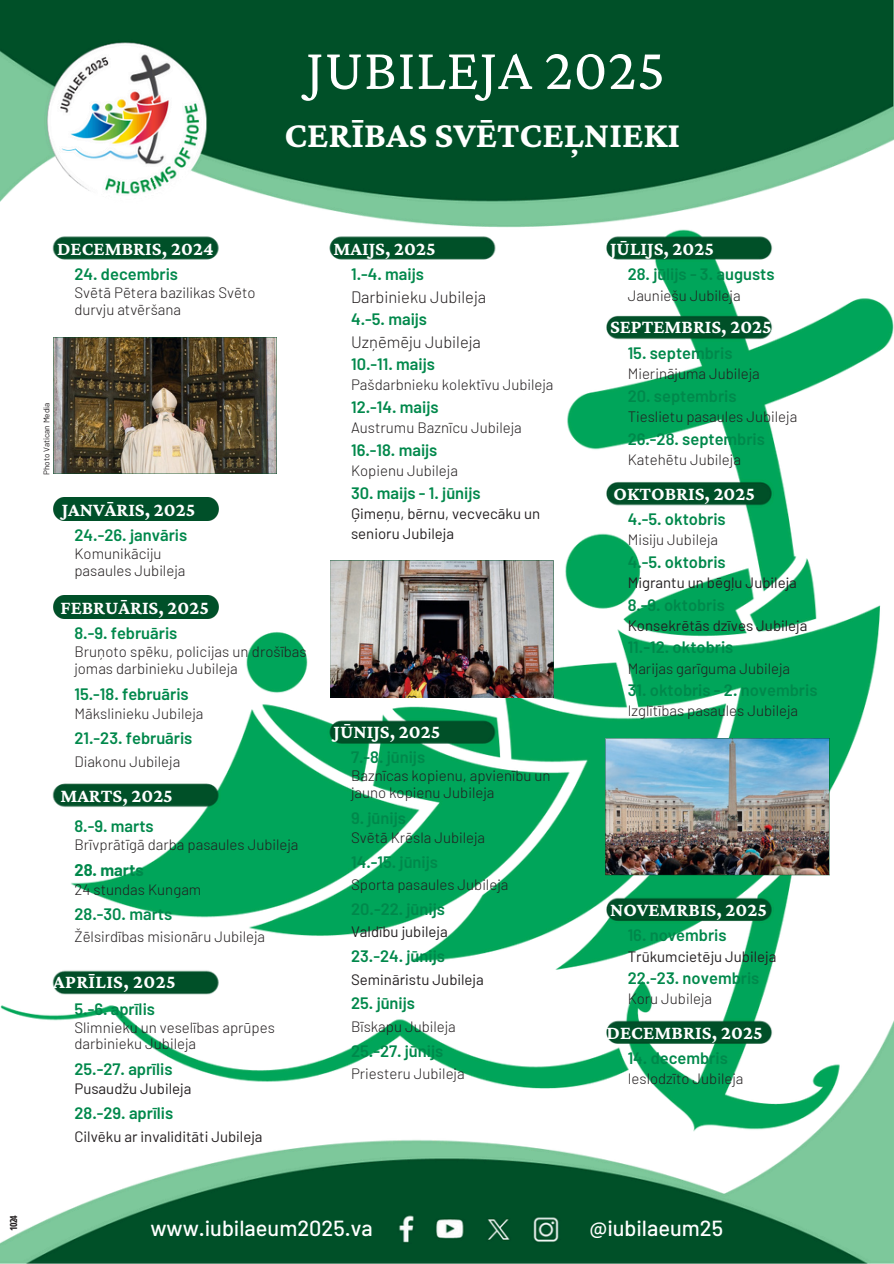
<style>
.page{position:relative;width:894px;height:1264px;background:#fff}
.page>*{position:absolute;margin:0;border:0;box-sizing:border-box;transform-origin:0 0}
.t1{font:60px "Crimson Pro";letter-spacing:.01em;color:#fff}
.t2{font:700 37.5px "Crimson Pro";color:#fff}
.t3{font:500 21.75px "Barlow";color:#fff}
.t4{font:700 19.5px "Crimson Pro";color:#fff}
.t5{font:700 19.5px "Crimson Pro";letter-spacing:.02em;color:#fff}
.t6{font:600 16.5px "Barlow";color:#00884b}
.t7{font:300 16.5px/22.5px "Barlow";color:#231f20}
.t8{font:700 16.5px "Barlow";color:#00884b}
.t9{font:300 15px/16.8px "Barlow";color:#231f20}
.t10{font:15px/20.2px "Barlow";color:#231f20}
.t11{font:700 9.75px "Open Sans Condensed";color:#231f20}
.t12{font:8.25px "Barlow";color:#231f20}
.s1{font-weight:600;color:#00884b}
</style>
<div class="page">
<img style="left:0;top:0;width:893px;height:1263px">
<img style="left:53px;top:337px;width:224px;height:137px">
<img style="left:329px;top:560px;width:224px;height:137px">
<img style="left:605px;top:738px;width:224px;height:137px">
<h3 class="t1" style="left:306px;top:35px;width:361px">JUBILEJA 2025</h3>
<h3 class="t2" style="left:284px;top:114px;width:397px">CERĪBAS SVĒTCEĻNIEKI</h3>
<h4 class="t12" style="left:41px;top:475px;width:74px;rotate:-90deg">Photo Vatican Media</h4>
<p class="t4" style="left:57px;top:237px;width:158px">DECEMBRIS, 2024</p>
<h3 class="t4" style="left:333px;top:237px;width:103px">MAIJS, 2025</h3>
<h3 class="t6" style="left:74px;top:264px;width:105px">24. decembris</h3>
<h3 class="t9" style="left:74px;top:284px;width:182px">Svētā Pētera bazilikas Svēto durvju atvēršana</h3>
<p class="t4" style="left:62px;top:498px;width:135px">JANVĀRIS, 2025</p>
<h4 class="t6" style="left:74px;top:524px;width:114px">24.-26. janvāris</h4>
<h4 class="t9" style="left:74px;top:544px;width:112px">Komunikāciju pasaules Jubileja</h4>
<h4 class="t7" style="left:351px;top:262px;width:136px"><span class="s1">1.-4. maijs<br></span>Darbinieku Jubileja<br><span class="s1">4.-5. maijs<br></span>Uzņēmēju Jubileja<br><span class="s1">10.-11. maijs</span></h4>
<h4 class="t9" style="left:351px;top:376px;width:204px">Pašdarbnieku kolektīvu Jubileja</h4>
<h4 class="t6" style="left:351px;top:396px;width:89px">12.-14. maijs</h4>
<h4 class="t9" style="left:351px;top:419px;width:172px">Austrumu Baznīcu Jubileja</h4>
<h4 class="t6" style="left:351px;top:439px;width:88px">16.-18. maijs</h4>
<h4 class="t9" style="left:351px;top:461px;width:108px">Kopienu Jubileja</h4>
<h4 class="t6" style="left:351px;top:482px;width:131px">30. maijs - 1. jūnijs</h4>
<h4 class="t10" style="left:351px;top:502px;width:191px">Ģimeņu, bērnu, vecvecāku un senioru Jubileja</h4>
<h4 class="t4" style="left:60px;top:596px;width:150px">FEBRUĀRIS, 2025</h4>
<h4 class="t6" style="left:74px;top:623px;width:104px">8.-9. februāris</h4>
<h4 class="t9" style="left:74px;top:643px;width:234px">Bruņoto spēku, policijas un drošības jomas darbinieku Jubileja</h4>
<h4 class="t6" style="left:74px;top:683px;width:116px">15.-18. februāris</h4>
<h4 class="t9" style="left:74px;top:705px;width:130px">Mākslinieku Jubileja</h4>
<h4 class="t6" style="left:74px;top:727px;width:119px">21.-23. februāris</h4>
<h4 class="t9" style="left:74px;top:752px;width:107px">Diakonu Jubileja</h4>
<h2 class="t4" style="left:60px;top:784px;width:114px">MARTS, 2025</h2>
<h2 class="t6" style="left:74px;top:815px;width:81px">8.-9. marts</h2>
<h2 class="t9" style="left:74px;top:835px;width:225px">Brīvprātīgā darba pasaules Jubileja</h2>
<h2 class="t8" style="left:74px;top:859px;width:71px">28. marts</h2>
<h2 class="t9" style="left:74px;top:880px;width:128px">24 stundas Kungam</h2>
<h2 class="t6" style="left:74px;top:903px;width:99px">28.-30. marts</h2>
<h2 class="t9" style="left:74px;top:927px;width:192px">Žēlsirdības misionāru Jubileja</h2>
<h3 class="t5" style="left:53px;top:970px;width:124px">APRĪLIS, 2025</h3>
<h3 class="t6" style="left:74px;top:998px;width:82px">5.-6. aprīlis</h3>
<h3 class="t9" style="left:74px;top:1018px;width:202px">Slimnieku un veselības aprūpes darbinieku Jubileja</h3>
<h3 class="t6" style="left:74px;top:1058px;width:99px">25.-27. aprīlis</h3>
<h3 class="t10" style="left:74px;top:1078px;width:118px">Pusaudžu Jubileja</h3>
<h3 class="t6" style="left:74px;top:1102px;width:100px">28.-29. aprīlis</h3>
<h3 class="t10" style="left:74px;top:1125px;width:189px">Cilvēku ar invaliditāti Jubileja</h3>
<p class="t4" style="left:333px;top:720px;width:108px">JŪNIJS, 2025</p>
<h3 class="t6" style="left:351px;top:746px;width:76px">7.-8. jūnijs</h3>
<h3 class="t9" style="left:351px;top:766px;width:201px">Baznīcas kopienu, apvienību un jauno kopienu Jubileja</h3>
<h3 class="t6" style="left:351px;top:807px;width:56px">9. jūnijs</h3>
<h3 class="t9" style="left:351px;top:828px;width:135px">Svētā Krēsla Jubileja</h3>
<h3 class="t6" style="left:351px;top:851px;width:88px">14.-15. jūnijs</h3>
<h3 class="t9" style="left:351px;top:875px;width:159px">Sporta pasaules Jubileja</h3>
<h3 class="t6" style="left:351px;top:898px;width:95px">20.-22. jūnijs</h3>
<h3 class="t10" style="left:351px;top:921px;width:98px">Valdību jubileja</h3>
<h3 class="t6" style="left:351px;top:945px;width:95px">23.-24. jūnijs</h3>
<h3 class="t10" style="left:351px;top:968px;width:134px">Semināristu Jubileja</h3>
<h3 class="t6" style="left:351px;top:992px;width:65px">25. jūnijs</h3>
<h3 class="t9" style="left:351px;top:1017px;width:106px">Bīskapu Jubileja</h3>
<h3 class="t6" style="left:351px;top:1040px;width:94px">25.-27. jūnijs</h3>
<h3 class="t9" style="left:351px;top:1064px;width:115px">Priesteru Jubileja</h3>
<h4 class="t4" style="left:610px;top:237px;width:105px">JŪLIJS, 2025</h4>
<h3 class="t6" style="left:627px;top:264px;width:148px">28. jūlijs - 3. augusts</h3>
<h3 class="t9" style="left:627px;top:286px;width:114px">Jauniešu Jubileja</h3>
<h3 class="t4" style="left:610px;top:315px;width:163px">SEPTEMBRIS, 2025</h3>
<p class="t6" style="left:627px;top:342px;width:106px">15. septembris</p>
<p class="t9" style="left:627px;top:365px;width:134px">Mierinājuma Jubileja</p>
<p class="t6" style="left:627px;top:385px;width:110px">20. septembris</p>
<p class="t9" style="left:627px;top:407px;width:171px">Tieslietu pasaules Jubileja</p>
<p class="t6" style="left:627px;top:428px;width:139px">26.-28. septembris</p>
<p class="t9" style="left:627px;top:450px;width:115px">Katehētu Jubileja</p>
<h3 class="t4" style="left:613px;top:483px;width:143px">OKTOBRIS, 2025</h3>
<h4 class="t6" style="left:627px;top:508px;width:100px">4.-5. oktobris</h4>
<h4 class="t9" style="left:627px;top:531px;width:92px">Misiju Jubileja</h4>
<h4 class="t6" style="left:627px;top:551px;width:100px">4.-5. oktobris</h4>
<h4 class="t10" style="left:627px;top:572px;width:171px">Migrantu un bēgļu Jubileja</h4>
<h4 class="t6" style="left:627px;top:594px;width:99px">8.-9. oktobris</h4>
<h4 class="t10" style="left:627px;top:615px;width:181px">Konsekrētās dzīves Jubileja</h4>
<h4 class="t6" style="left:627px;top:637px;width:107px">11.-12. oktobris</h4>
<h4 class="t9" style="left:627px;top:659px;width:164px">Marijas garīguma Jubileja</h4>
<h4 class="t6" style="left:627px;top:679px;width:191px">31. oktobris - 2. novembris</h4>
<h4 class="t9" style="left:627px;top:702px;width:172px">Izglītības pasaules Jubileja</h4>
<h4 class="t4" style="left:610px;top:898px;width:158px">NOVEMRBIS, 2025</h4>
<h4 class="t6" style="left:627px;top:924px;width:100px">16. novembris</h4>
<h4 class="t10" style="left:627px;top:945px;width:150px">Trūkumcietēju Jubileja</h4>
<h4 class="t6" style="left:627px;top:967px;width:133px">22.-23. novembris</h4>
<h4 class="t9" style="left:627px;top:990px;width:86px">Koru Jubileja</h4>
<h4 class="t4" style="left:606px;top:1021px;width:158px">DECEMBRIS, 2025</h4>
<h3 class="t6" style="left:627px;top:1047px;width:102px">14. decembris</h3>
<h3 class="t9" style="left:627px;top:1069px;width:117px">Ieslodzīto Jubileja</h3>
<h5 class="t11" style="left:7px;top:1230px;width:17px;rotate:-90deg">1024</h5>
<h4 class="t3" style="left:150px;top:1214px;width:224px">www.iubilaeum2025.va</h4>
<p class="t3" style="left:589px;top:1214px;width:135px">@iubilaeum25</p>
</div>
